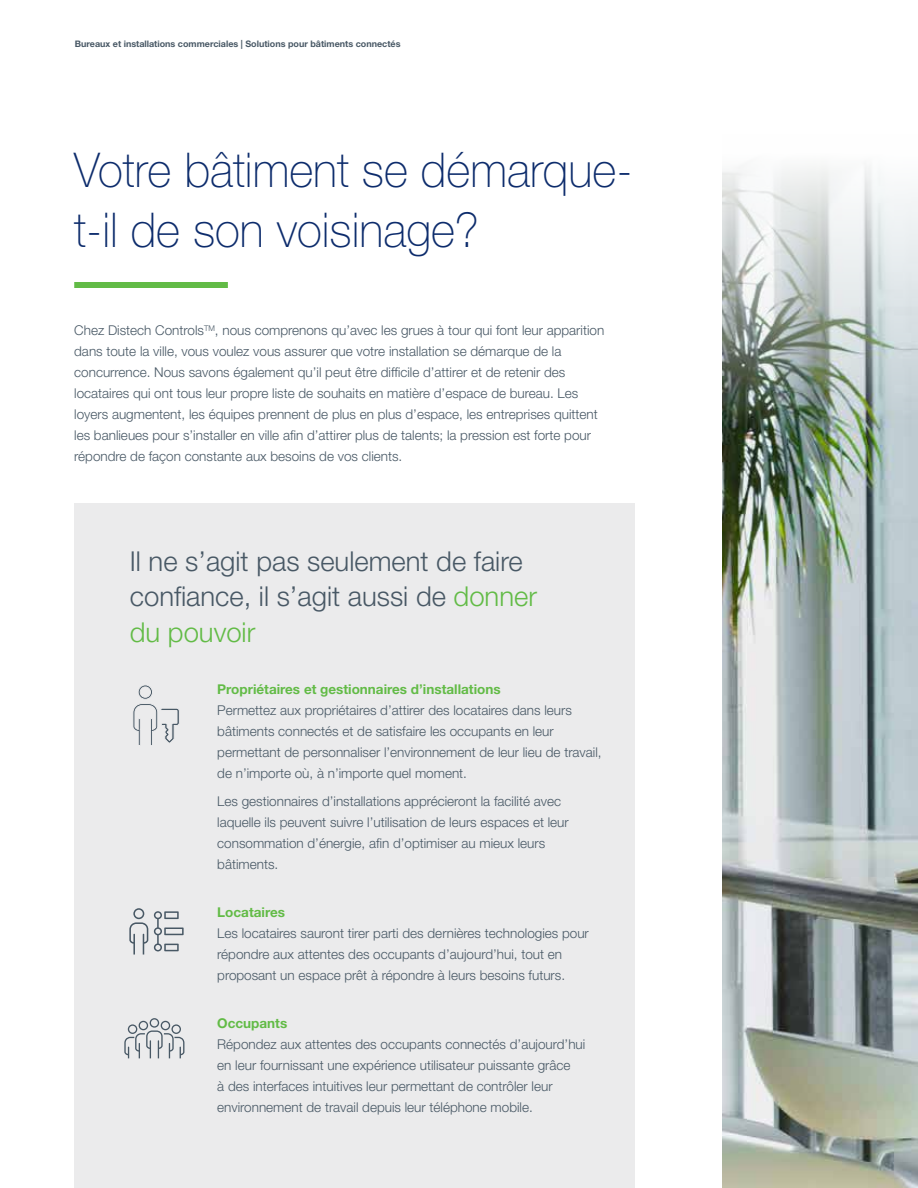
<style>
.page{position:relative;width:918px;height:1188px;background:#fff}
.page>*{position:absolute;margin:0;border:0;box-sizing:border-box;transform-origin:0 0}
.t1{font:100 48px/60px "Helvetica Neue LT Std";color:#0d2c6c;scale:.96 1}
.t2{font:300 27.45px/35.2px "Helvetica Neue LT Std";color:#485865}
.t3{font:300 13.5px/21px "Helvetica Neue LT Std";color:#485865}
.t4{font:700 13.5px "Helvetica Neue LT Std";color:#62bb46}
.t5{font:700 9px "Helvetica Neue LT Std";color:#485865}
.s1{color:#62bb46}
</style>
<div class="page">
<img style="left:723px;top:166px;width:195px;height:1022px">
<div style="left:74px;top:504px;width:560px;height:684px;background:#ebebec"></div>
<div style="left:74px;top:282px;width:154px;height:6px;background:#62bb46"></div>
<svg style="left:124px;top:1018px;width:60px;height:40px"></svg>
<svg style="left:133px;top:685px;width:46px;height:60px"></svg>
<svg style="left:154px;top:911px;width:30px;height:40px"></svg>
<svg style="left:129px;top:908px;width:19px;height:47px"></svg>
<p class="t5" style="left:75px;top:38px;width:327px">Bureaux et installations commerciales | Solutions pour bâtiments connectés</p>
<h1 class="t1" style="left:74px;top:139px;width:583px">Votre bâtiment se démarque&shy;t-il de son voisinage?</h1>
<p class="t3" style="left:74px;top:320px;width:532px">Chez Distech Controls<sup>TM</sup>, nous comprenons qu’avec les grues à tour qui font leur apparition dans toute la ville, vous voulez vous assurer que votre installation se démarque de la concurrence. Nous savons également qu’il peut être difficile d’attirer et de retenir des locataires qui ont tous leur propre liste de souhaits en matière d’espace de bureau. Les loyers augmentent, les équipes prennent de plus en plus d’espace, les entreprises quittent les banlieues pour s’installer en ville afin d’attirer plus de talents; la pression est forte pour répondre de façon constante aux besoins de vos clients.</p>
<h2 class="t2" style="left:130px;top:543px;width:409px">Il ne s’agit pas seulement de faire confiance, il s’agit aussi de <span class="s1">donner du pouvoir</span></h2>
<p class="t4" style="left:217px;top:681px;width:285px">Propriétaires et gestionnaires d’installations</p>
<p class="t3" style="left:217px;top:700px;width:386px">Permettez aux propriétaires d’attirer des locataires dans leurs bâtiments connectés et de satisfaire les occupants en leur permettant de personnaliser l’environnement de leur lieu de travail, de n’importe où, à n’importe quel moment.</p>
<p class="t3" style="left:217px;top:790px;width:353px">Les gestionnaires d’installations apprécieront la facilité avec laquelle ils peuvent suivre l’utilisation de leurs espaces et leur consommation d’énergie, afin d’optimiser au mieux leurs bâtiments.</p>
<p class="t4" style="left:217px;top:904px;width:69px">Locataires</p>
<p class="t3" style="left:217px;top:922px;width:373px">Les locataires sauront tirer parti des dernières technologies pour répondre aux attentes des occupants d’aujourd’hui, tout en proposant un espace prêt à répondre à leurs besoins futurs.</p>
<p class="t4" style="left:217px;top:1015px;width:72px">Occupants</p>
<p class="t3" style="left:217px;top:1033px;width:370px">Répondez aux attentes des occupants connectés d’aujourd’hui en leur fournissant une expérience utilisateur puissante grâce<br>à des interfaces intuitives leur permettant de contrôler leur environnement de travail depuis leur téléphone mobile.</p>
</div>
